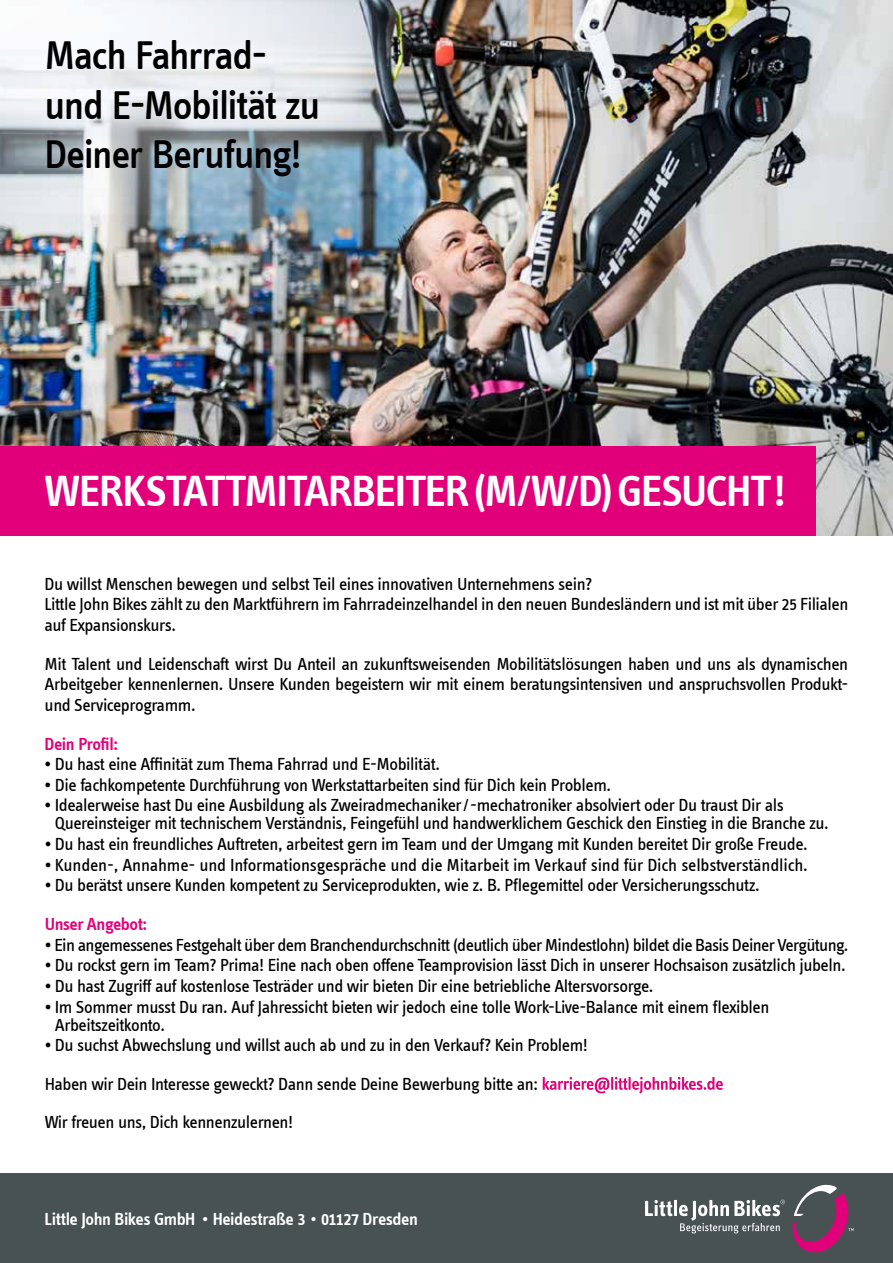
<style>
.page{position:relative;width:893px;height:1263px;background:#fff}
.page>*{position:absolute;margin:0;border:0;box-sizing:border-box;transform-origin:0 0}
.t1{font:45px "Info Text Semibold Tf";letter-spacing:-.035em;color:#fff}
.t2{font:41.25px/49.5px "Info Text Medium Tf";letter-spacing:-.04em;color:#000}
.t3{font:18px/20.7px "Info Text Book Tf";letter-spacing:-.025em;color:#000}
.t4{font:18px "Info Text Semibold Tf";letter-spacing:-.025em;color:#fff}
.t5{font:18px "Info Text Semibold Tf";letter-spacing:-.025em;color:#e2007a}
.s1{font-size:15px}
</style>
<div class="page">
<div style="left:0;top:1174px;width:893px;height:89px;background:#485253"></div>
<img style="left:0;top:0;width:893px;height:536px">
<div style="left:0;top:446px;width:815px;height:90px;background:#e2007a"></div>
<svg style="left:645px;top:1200px;width:140px;height:33px"></svg>
<svg style="left:792px;top:1185px;width:62px;height:68px"></svg>
<img style="left:0;top:0;width:392px;height:271px">
<svg style="left:543px;top:1077px;width:180px;height:16px"></svg>
<h2 class="t2" style="left:45px;top:30px;width:277px">Mach Fahrrad&shy;und E-Mobilität zu<br>Deiner Berufung!</h2>
<h1 class="t1" style="left:45px;top:466px;width:743px">WERKSTATTMITARBEITER (M/W/D) GESUCHT!</h1>
<p class="t3" style="left:45px;top:573px;width:805px">Du willst Menschen bewegen und selbst Teil eines innovativen Unternehmens sein?<br>Little John Bikes zählt zu den Marktführern im Fahrradeinzelhandel in den neuen Bundesländern und ist mit über 25 Filialen auf Expansionskurs.</p>
<p class="t3" style="left:45px;top:653px;width:805px;text-align:justify">Mit Talent und Leidenschaft wirst Du Anteil an zukunftsweisenden Mobilitätslösungen haben und uns als dynamischen Arbeitgeber kennenlernen. Unsere Kunden begeistern wir mit einem beratungsintensiven und anspruchsvollen Produkt&shy;und Serviceprogramm.</p>
<p class="t5" style="left:45px;top:733px;width:75px">Dein Profil:</p>
<p class="t3" style="left:45px;top:754px;width:397px">• Du hast eine Affinität zum Thema Fahrrad und E-Mobilität.</p>
<p class="t3" style="left:45px;top:774px;width:568px">• Die fachkompetente Durchführung von Werkstattarbeiten sind für Dich kein Problem.</p>
<p class="t3" style="left:55px;top:796px;width:775px;line-height:18px;text-indent:-10px">• Idealerweise hast Du eine Ausbildung als Zweiradmechaniker/-mechatroniker absolviert oder Du traust Dir als<br>Quereinsteiger mit technischem Verständnis, Feingefühl und handwerklichem Geschick den Einstieg in die Branche zu.</p>
<p class="t3" style="left:45px;top:834px;width:764px">• Du hast ein freundliches Auftreten, arbeitest gern im Team und der Umgang mit Kunden bereitet Dir große Freude.</p>
<p class="t3" style="left:45px;top:854px;width:765px">• Kunden-, Annahme- und Informationsgespräche und die Mitarbeit im Verkauf sind für Dich selbstverständlich.</p>
<p class="t3" style="left:45px;top:875px;width:717px">• Du berätst unsere Kunden kompetent zu Serviceprodukten, wie z. B. Pflegemittel oder Versicherungsschutz.</p>
<p class="t5" style="left:45px;top:914px;width:104px">Unser Angebot:</p>
<p class="t3" style="left:45px;top:934px;width:805px">• Ein angemessenes Festgehalt über dem Branchendurchschnitt (deutlich über Mindestlohn) bildet die Basis Deiner Vergütung.</p>
<p class="t3" style="left:45px;top:955px;width:802px">• Du rockst gern im Team? Prima! Eine nach oben offene Teamprovision lässt Dich in unserer Hochsaison zusätzlich jubeln.</p>
<p class="t3" style="left:45px;top:975px;width:610px">• Du hast Zugriff auf kostenlose Testräder und wir bieten Dir eine betriebliche Altersvorsorge.</p>
<p class="t3" style="left:55px;top:997px;width:716px;line-height:18px;text-indent:-10px">• Im Sommer musst Du ran. Auf Jahressicht bieten wir jedoch eine tolle Work-Live-Balance mit einem flexiblen<br>Arbeitszeitkonto.</p>
<p class="t3" style="left:45px;top:1026px;width:545px;line-height:38.7px">• Du suchst Abwechslung und willst auch ab und zu in den Verkauf? Kein Problem!<br>Haben wir Dein Interesse geweckt? Dann sende Deine Bewerbung bitte an:<br>Wir freuen uns, Dich kennenzulernen!</p>
<p class="t4" style="left:45px;top:1209px;width:375px">Little John Bikes GmbH <span class="s1">•</span> Heidestraße 3 <span class="s1">•</span> 01127 Dresden</p>
</div>
